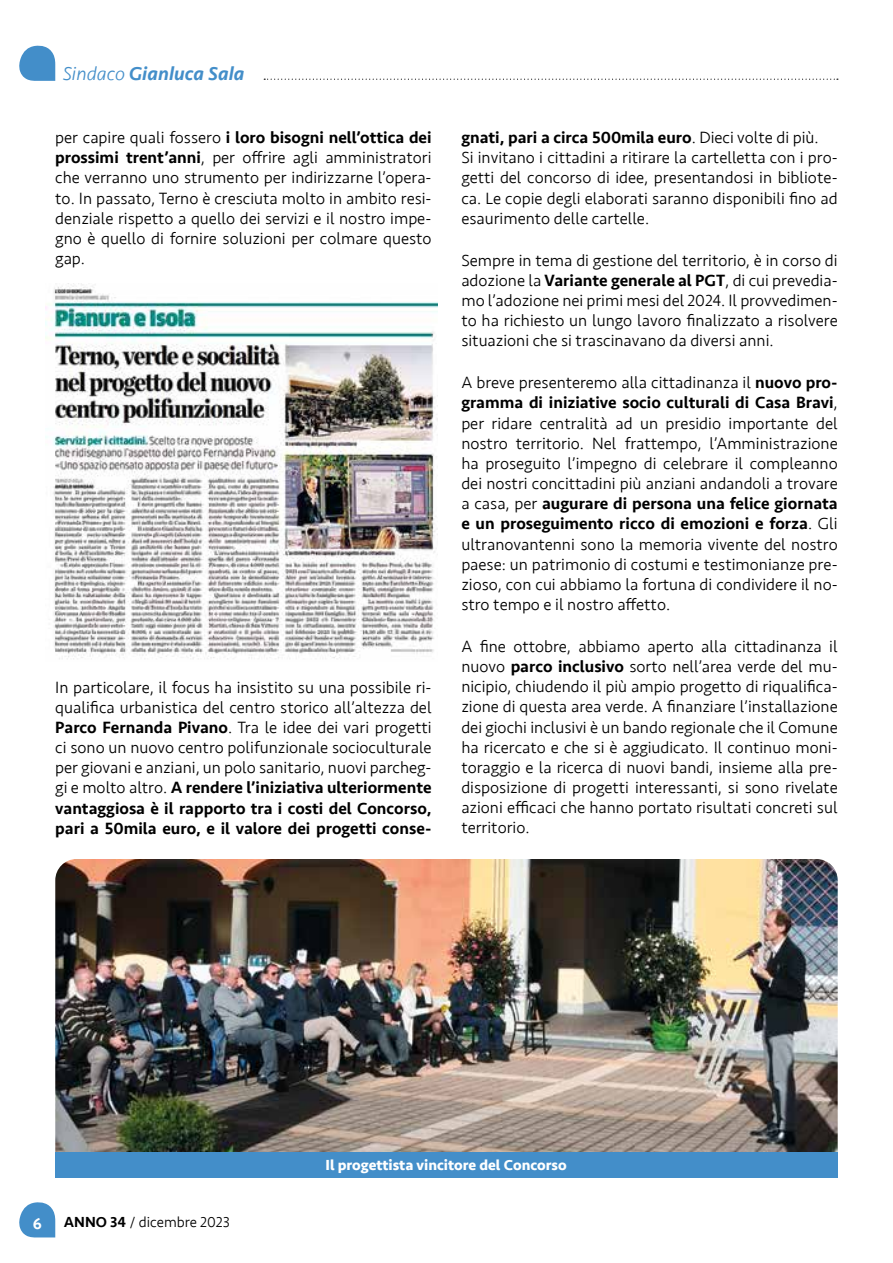
<style>
.page{position:relative;width:893px;height:1263px;background:#fff}
.page>*{position:absolute;margin:0;border:0;box-sizing:border-box;transform-origin:0 0}
.t1{font:italic 500 19.5px "Seravek";color:#438ec9}
.t2{font:300 16.8px/20.1px "Seravek";color:#000;text-align:justify}
.t3{font:500 16.5px "Seravek";color:#fff}
.t4{font:700 15px "Seravek";color:#fff}
.t5{font:300 15px "Seravek";color:#000}
.s1{font-weight:300}
.s2{font-weight:500}
</style>
<div class="page">
<svg style="left:19px;top:1202px;width:36px;height:35px"></svg>
<svg style="left:19px;top:45px;width:36px;height:36px"></svg>
<svg style="left:264px;top:79px;width:574px;height:1px"></svg>
<img style="left:46px;top:283px;width:391px;height:376px">
<img style="left:55px;top:859px;width:783px;height:293px">
<div style="left:55px;top:1152px;width:783px;height:26px;background:#438ec9"></div>
<p class="t1" style="left:63px;top:61px;width:183px"><span class="s1">Sindaco</span> Gianluca Sala</p>
<p class="t2" style="left:55px;top:128px;width:378px">per capire quali fossero <span class="s2">i loro bisogni nell’ottica dei prossimi trent’anni</span>, per offrire agli amministratori che verranno uno strumento per indirizzarne l’opera&shy;to. In passato, Terno è cresciuta molto in ambito resi&shy;denziale rispetto a quello dei servizi e il nostro impe&shy;gno è quello di fornire soluzioni per colmare questo gap.</p>
<p class="t2" style="left:461px;top:128px;width:378px;text-align:left"><span class="s2">gnati, pari a circa 500mila euro</span>. Dieci volte di più.<br>Si invitano i cittadini a ritirare la cartelletta con i pro&shy;getti del concorso di idee, presentandosi in bibliote&shy;ca. Le copie degli elaborati saranno disponibili fino ad esaurimento delle cartelle.</p>
<p class="t2" style="left:461px;top:250px;width:378px">Sempre in tema di gestione del territorio, è in corso di adozione la <span class="s2">Variante generale al PGT</span>, di cui prevedia&shy;mo l’adozione nei primi mesi del 2024. Il provvedimen&shy;to ha richiesto un lungo lavoro finalizzato a risolvere situazioni che si trascinavano da diversi anni.</p>
<p class="t2" style="left:461px;top:373px;width:378px">A breve presenteremo alla cittadinanza il <span class="s2">nuovo pro&shy;gramma di iniziative socio culturali di Casa Bravi</span>, per ridare centralità ad un presidio importante del nostro territorio. Nel frattempo, l’Amministrazione ha proseguito l’impegno di celebrare il compleanno dei nostri concittadini più anziani andandoli a trovare a casa, per <span class="s2">augurare di persona una felice giornata e un proseguimento ricco di emozioni e forza</span>. Gli ultranovantenni sono la memoria vivente del nostro paese: un patrimonio di costumi e testimonianze pre&shy;zioso, con cui abbiamo la fortuna di condividere il no&shy;stro tempo e il nostro affetto.</p>
<p class="t2" style="left:461px;top:637px;width:378px">A fine ottobre, abbiamo aperto alla cittadinanza il nuovo <span class="s2">parco inclusivo</span> sorto nell’area verde del mu&shy;nicipio, chiudendo il più ampio progetto di riqualifica&shy;zione di questa area verde. A finanziare l’installazione dei giochi inclusivi è un bando regionale che il Comune ha ricercato e che si è aggiudicato. Il continuo moni&shy;toraggio e la ricerca di nuovi bandi, insieme alla pre&shy;disposizione di progetti interessanti, si sono rivelate azioni efficaci che hanno portato risultati concreti sul territorio.</p>
<p class="t2" style="left:55px;top:677px;width:378px">In particolare, il focus ha insistito su una possibile ri&shy;qualifica urbanistica del centro storico all’altezza del <span class="s2">Parco Fernanda Pivano</span>. Tra le idee dei vari progetti ci sono un nuovo centro polifunzionale socioculturale per giovani e anziani, un polo sanitario, nuovi parcheg&shy;gi e molto altro. <span class="s2">A rendere l’iniziativa ulteriormente vantaggiosa è il rapporto tra i costi del Concorso, pari a 50mila euro, e il valore dei progetti conse-</span></p>
<p class="t3" style="left:33px;top:1213px;width:11px">6</p>
<p class="t5" style="left:64px;top:1213px;width:168px"><span class="s2">ANNO 34</span> / dicembre 2023</p>
<p class="t4" style="left:325px;top:1153px;width:243px">Il progettista vincitore del Concorso</p>
</div>
